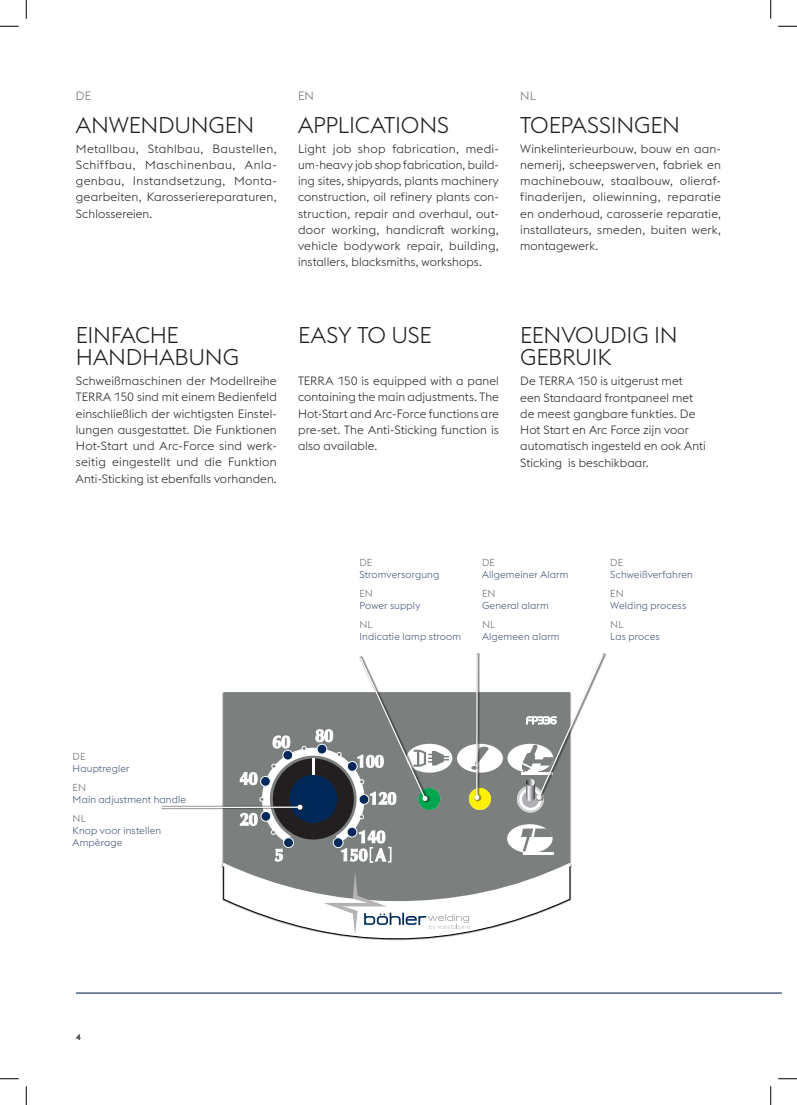
<style>
.page{position:relative;width:797px;height:1105px;background:#fff}
.page>*{position:absolute;margin:0;border:0;box-sizing:border-box;transform-origin:0 0}
.HL-2_single_column{font:300 22.5px/22.5px "voestalpine";letter-spacing:-.01em;color:#231f20}
.Copy_9_5_13_EN{font:300 11.88px/16.2px "voestalpine";letter-spacing:.01em;color:#231f20;text-align:justify}
.Copy_9_5_13_DE{font:300 11.88px/16.2px "voestalpine";letter-spacing:.01em;color:#231f20;text-align:justify}
.Copy_9_5_13_NL{font:300 11.88px/16.2px "voestalpine";letter-spacing:.015em;color:#231f20;text-align:justify}
.HL-2_single_column-2{font:300 11.88px/16.2px "voestalpine";letter-spacing:.005em;color:#231f20}
.Language_single_colu{font:300 11.88px "voestalpine";color:#6c6d70}
.Caption_language{font:300 10px/12px "voestalpine";letter-spacing:.015em;color:#3e5172}
.Caption_language-2{font:300 10px "voestalpine";letter-spacing:.01em;color:#6c6d70}
.t1{font:500 8.75px "voestalpine";color:#231f20}
</style>
<div class="page">
<hr style="left:76px;top:992px;width:705px;height:2px;background:#284264">
<div style="left:161px;top:803px;width:144px;height:8px;background:#231f20;opacity:.5"></div>
<hr style="left:161px;top:806px;width:139px;height:2px;background:#fff">
<svg style="left:219px;top:653px;width:386px;height:288px"></svg>
<svg style="left:0;top:25px;width:19px;height:2px"></svg>
<svg style="left:778px;top:25px;width:19px;height:2px"></svg>
<svg style="left:0;top:1078px;width:19px;height:1px"></svg>
<svg style="left:778px;top:1078px;width:19px;height:1px"></svg>
<svg style="left:25px;top:0;width:2px;height:19px"></svg>
<svg style="left:25px;top:1086px;width:2px;height:19px"></svg>
<svg style="left:770px;top:0;width:1px;height:19px"></svg>
<svg style="left:770px;top:1086px;width:1px;height:19px"></svg>
<p class="Language_single_colu" style="left:76px;top:89px;width:17px">DE</p>
<p class="HL-2_single_column" style="left:76px;top:114px;width:180px">ANWENDUNGEN</p>
<p class="Copy_9_5_13_DE" style="left:76px;top:140px;width:202px">Metallbau, Stahlbau, Baustellen, Schiffbau, Maschinenbau, Anla&shy;genbau, Instandsetzung, Monta&shy;gearbeiten, Karosseriereparaturen, Schlossereien.</p>
<p class="Language_single_colu" style="left:298px;top:89px;width:17px">EN</p>
<p class="HL-2_single_column" style="left:298px;top:114px;width:152px">APPLICATIONS</p>
<p class="Copy_9_5_13_EN" style="left:298px;top:140px;width:202px">Light job shop fabrication, medi&shy;um-heavy job shop fabrication, build&shy;ing sites, shipyards, plants machinery construction, oil refinery plants con&shy;struction, repair and overhaul, out&shy;door working, handicraft working, vehicle bodywork repair, building, installers, blacksmiths, workshops.</p>
<p class="Language_single_colu" style="left:520px;top:89px;width:17px">NL</p>
<p class="HL-2_single_column" style="left:520px;top:114px;width:161px">TOEPASSINGEN</p>
<p class="Copy_9_5_13_NL" style="left:520px;top:140px;width:202px">Winkelinterieurbouw, bouw en aan&shy;nemerij, scheepswerven, fabriek en machinebouw, staalbouw, olieraf&shy;finaderijen, oliewinning, reparatie en onderhoud, carosserie reparatie, installateurs, smeden, buiten werk, montagewerk.</p>
<p class="HL-2_single_column" style="left:76px;top:324px;width:164px">EINFACHE<br>HANDHABUNG</p>
<p class="Copy_9_5_13_DE" style="left:76px;top:373px;width:202px">Schweißmaschinen der Modellreihe TERRA 150 sind mit einem Bedienfeld einschließlich der wichtigsten Einstel&shy;lungen ausgestattet. Die Funktionen Hot-Start und Arc-Force sind werk&shy;seitig eingestellt und die Funktion Anti-Sticking ist ebenfalls vorhanden.</p>
<p class="HL-2_single_column" style="left:298px;top:324px;width:135px">EASY TO USE</p>
<p class="Copy_9_5_13_EN" style="left:298px;top:373px;width:202px">TERRA 150 is equipped with a panel containing the main adjustments. The Hot-Start and Arc-Force functions are pre-set. The Anti-Sticking function is also available.</p>
<p class="HL-2_single_column" style="left:520px;top:324px;width:159px">EENVOUDIG IN<br>GEBRUIK</p>
<p class="HL-2_single_column-2" style="left:520px;top:373px;width:187px">De TERRA 150 is uitgerust met een Standaard frontpaneel met de meest gangbare funkties. De<br>Hot Start en Arc Force zijn voor automatisch ingesteld en ook Anti<br>Sticking is beschikbaar.</p>
<p class="Caption_language-2" style="left:359px;top:557px;width:14px">DE</p>
<p class="Caption_language" style="left:359px;top:568px;width:81px">Stromversorgung</p>
<p class="Caption_language-2" style="left:359px;top:588px;width:15px">EN</p>
<p class="Caption_language" style="left:359px;top:599px;width:62px">Power supply</p>
<p class="Caption_language-2" style="left:359px;top:619px;width:15px">NL</p>
<p class="Caption_language" style="left:359px;top:631px;width:103px">Indicatie lamp stroom</p>
<p class="Caption_language-2" style="left:482px;top:557px;width:14px">DE</p>
<p class="Caption_language" style="left:482px;top:568px;width:88px">Allgemeiner Alarm</p>
<p class="Caption_language-2" style="left:482px;top:588px;width:15px">EN</p>
<p class="Caption_language" style="left:482px;top:599px;width:68px">General alarm</p>
<p class="Caption_language-2" style="left:482px;top:619px;width:15px">NL</p>
<p class="Caption_language" style="left:482px;top:631px;width:79px">Algemeen alarm</p>
<p class="Caption_language-2" style="left:610px;top:557px;width:14px">DE</p>
<p class="Caption_language" style="left:610px;top:568px;width:84px">Schweißverfahren</p>
<p class="Caption_language-2" style="left:610px;top:588px;width:15px">EN</p>
<p class="Caption_language" style="left:610px;top:599px;width:77px">Welding process</p>
<p class="Caption_language-2" style="left:610px;top:619px;width:15px">NL</p>
<p class="Caption_language" style="left:610px;top:631px;width:51px">Las proces</p>
<p class="Caption_language-2" style="left:73px;top:751px;width:14px">DE</p>
<p class="Caption_language" style="left:73px;top:762px;width:58px">Hauptregler</p>
<p class="Caption_language-2" style="left:73px;top:782px;width:15px">EN</p>
<p class="Caption_language" style="left:73px;top:793px;width:115px">Main adjustment handle</p>
<p class="Caption_language-2" style="left:73px;top:813px;width:15px">NL</p>
<p class="Caption_language" style="left:73px;top:825px;width:90px">Knop voor instellen<br>Ampèrage</p>
<p class="t1" style="left:76px;top:1031px;width:7px">4</p>
</div>
